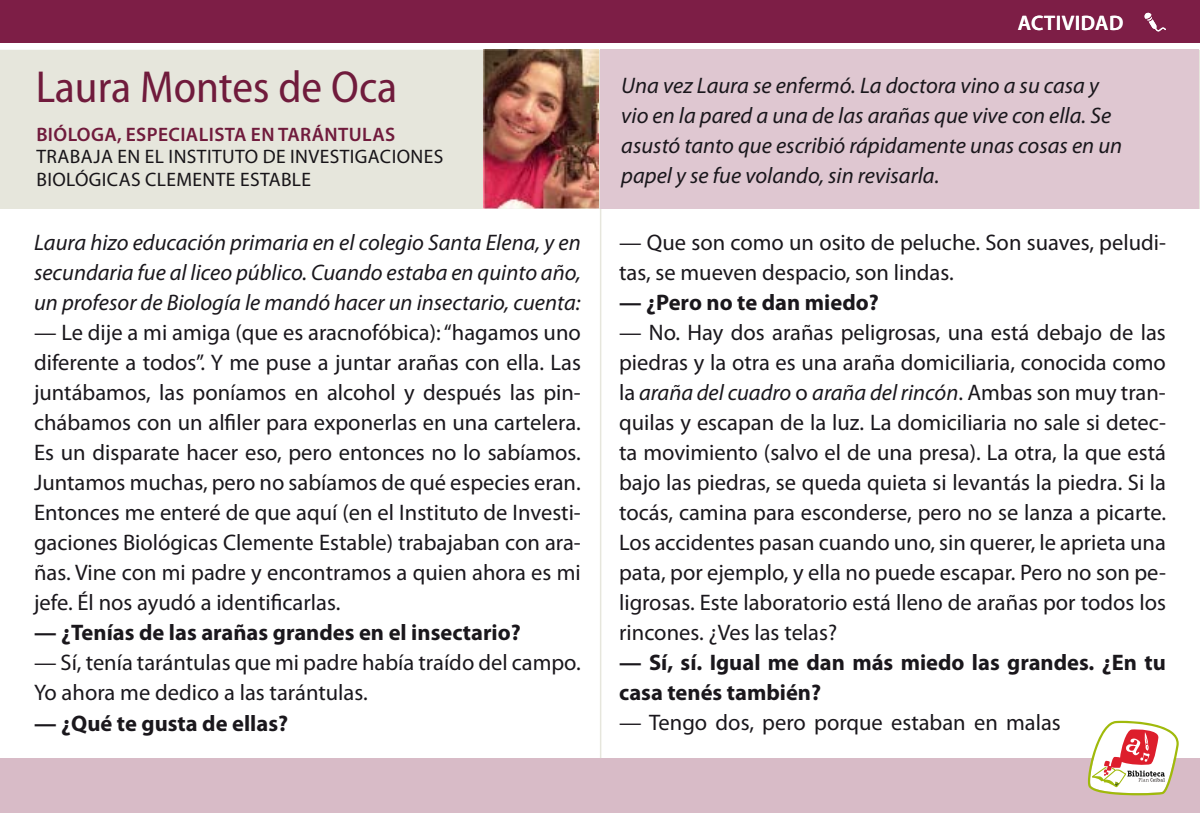
<style>
.page{position:relative;width:1200px;height:813px;background:#fff}
.page>*{position:absolute;margin:0;border:0;box-sizing:border-box;transform-origin:0 0}
.t1{font:semi-condensed 45px "Myriad Pro";color:#7d1e46}
.t2{font:22.5px/30px "Myriad Pro";color:#1a171c;text-align:justify}
.t3{font:italic 22.5px/30px "Myriad Pro";color:#1a171c;text-align:justify}
.t4{font:700 22.5px/30px "Myriad Pro";color:#1a171c}
.t5{font:600 21px "Myriad Pro";letter-spacing:.02em;color:#fff}
.t6{font:19.5px/22.5px "Myriad Pro";letter-spacing:.02em;color:#1a171c}
.t7{font:600 19.5px "Myriad Pro";letter-spacing:.02em;color:#7d1e46}
.s1{font-style:italic}
</style>
<div class="page">
<div style="left:0;top:757px;width:1199px;height:55px;background:#d8bbc7"></div>
<div style="left:0;top:0;width:1199px;height:43px;background:#7d1e46"></div>
<div style="left:0;top:50px;width:1199px;height:159px;background:#e6e6dc"></div>
<svg style="left:1087px;top:720px;width:91px;height:75px"></svg>
<svg style="left:1144px;top:13px;width:21px;height:18px"></svg>
<div style="left:600px;top:50px;width:598px;height:159px;background:#dfc7d1"></div>
<hr style="left:599px;top:209px;width:2px;height:548px;background:#e6e6dc">
<img style="left:483px;top:50px;width:115px;height:159px">
<h1 class="t1" style="left:35px;top:60px;width:363px">Laura Montes de Oca</h1>
<p class="t7" style="left:36px;top:122px;width:360px">BIÓLOGA, ESPECIALISTA EN TARÁNTULAS</p>
<p class="t6" style="left:36px;top:145px;width:408px">Trabaja en el Instituto de Investi gaciones<br>Biológicas Clemente Estable</p>
<p class="t3" style="left:34px;top:227px;width:548px">Laura hizo educación primaria en el colegio Santa Elena, y en secundaria fue al liceo público. Cuando estaba en quinto año, un profesor de Biología le mandó hacer un insectario, cuenta:</p>
<p class="t2" style="left:34px;top:317px;width:548px">— Le dije a mi amiga (que es aracnofóbica): “hagamos uno diferente a todos”. Y me puse a juntar arañas con ella. Las juntábamos, las poníamos en alcohol y después las pin&shy;chábamos con un alfiler para exponerlas en una cartelera.<br>Es un disparate hacer eso, pero entonces no lo sabíamos.<br>Juntamos muchas, pero no sabíamos de qué especies eran.<br>Entonces me enteré de que aquí (en el Instituto de Investi&shy;gaciones Biológicas Clemente Estable) trabajaban con ara&shy;ñas. Vine con mi padre y encontramos a quien ahora es mi jefe. Él nos ayudó a identificarlas.</p>
<p class="t4" style="left:34px;top:616px;width:488px">— ¿Tenías de las arañas grandes en el insectario?</p>
<p class="t2" style="left:34px;top:647px;width:548px">— Sí, tenía tarántulas que mi padre había traído del campo.<br>Yo ahora me dedico a las tarántulas.</p>
<p class="t4" style="left:34px;top:706px;width:255px">— ¿Qué te gusta de ellas?</p>
<p class="t5" style="left:1017px;top:9px;width:107px">ACTIVIDAD</p>
<p class="t3" style="left:621px;top:70px;width:502px;text-align:left">Una vez Laura se enfermó. La doctora vino a su casa y vio en la pared a una de las arañas que vive con ella. Se asustó tanto que escribió rápidamente unas cosas en un papel y se fue volando, sin revisarla.</p>
<p class="t2" style="left:619px;top:227px;width:548px">— Que son como un osito de peluche. Son suaves, peludi&shy;tas, se mueven despacio, son lindas.</p>
<p class="t4" style="left:619px;top:286px;width:261px">— ¿Pero no te dan miedo?</p>
<p class="t2" style="left:619px;top:317px;width:548px">— No. Hay dos arañas peligrosas, una está debajo de las piedras y la otra es una araña domiciliaria, conocida como la <span class="s1">araña del cuadro</span> o <span class="s1">araña del rincón</span>. Ambas son muy tran&shy;quilas y escapan de la luz. La domiciliaria no sale si detec&shy;ta movimiento (salvo el de una presa). La otra, la que está bajo las piedras, se queda quieta si levantás la piedra. Si la tocás, camina para esconderse, pero no se lanza a picarte.<br>Los accidentes pasan cuando uno, sin querer, le aprieta una pata, por ejemplo, y ella no puede escapar. Pero no son pe&shy;ligrosas. Este laboratorio está lleno de arañas por todos los rincones. ¿Ves las telas?</p>
<p class="t4" style="left:619px;top:646px;width:548px">— Sí, sí. Igual me dan más miedo las grandes. ¿En tu casa tenés también?</p>
<p class="t2" style="left:619px;top:707px;width:443px">— Tengo dos, pero porque estaban en malas</p>
</div>
